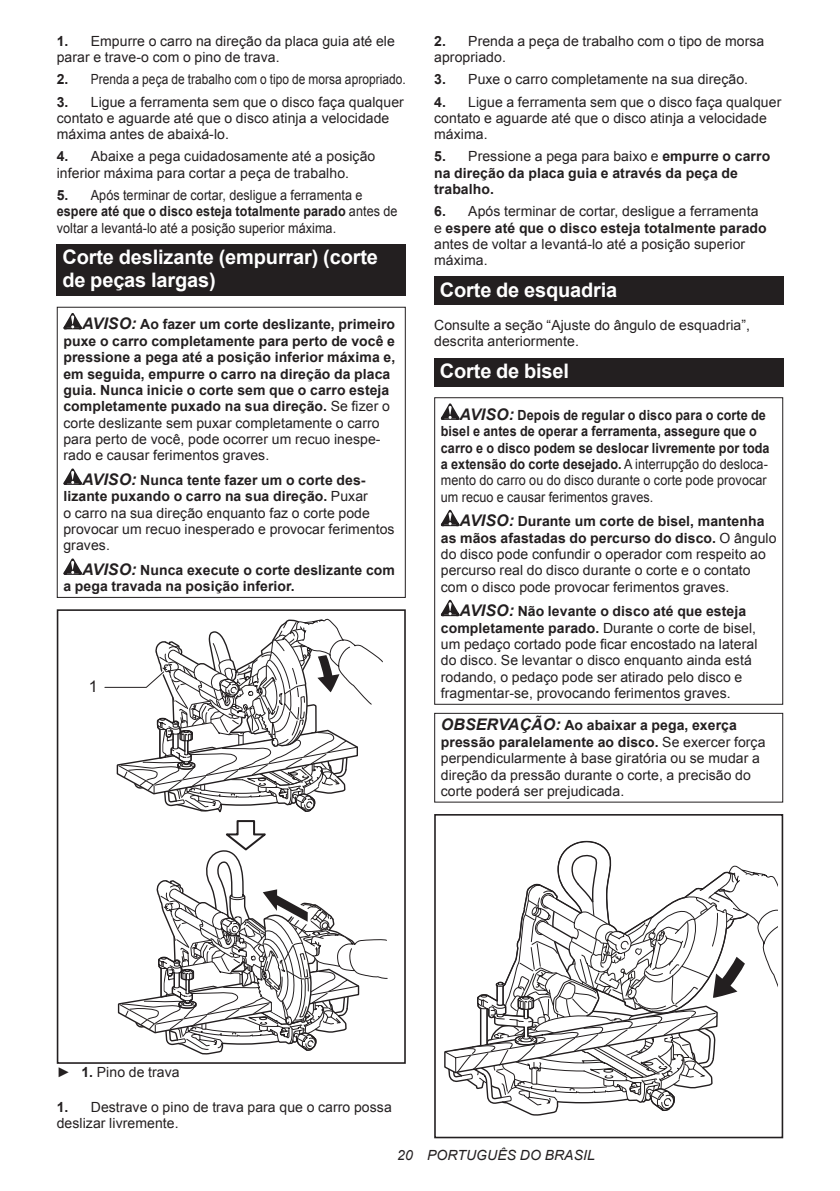
<style>
.page{position:relative;width:840px;height:1191px;background:#fff}
.page>*{position:absolute;margin:0;border:0;box-sizing:border-box;transform-origin:0 0}
.t1{font:700 20px/23.4px "Arial";letter-spacing:-.01em;color:#fff}
.t2{font:16px "Arial";color:#231f20}
.t3{font:14px/16.4px "Arial";letter-spacing:.005em;color:#231f20}
.t4{font:700 14px/16.4px "Arial";letter-spacing:.005em;color:#231f20}
.t5{font:700 14px/16.4px "Arial";letter-spacing:.005em;color:#231f20;scale:.9 1}
.t6{font:14px/16.4px "Arial";letter-spacing:.005em;color:#231f20;scale:.9 1}
.t7{font:14px "Arial";letter-spacing:.005em;color:#231f20;scale:.85 1}
.t8{font:italic 14px "Arial";letter-spacing:.005em;color:#231f20}
.s1{font-weight:700}
.s2{font-style:italic;font-size:16px}
.s3{font-weight:400}
.s4{font-weight:700;font-style:italic;font-size:16px}
</style>
<div class="page">
<div style="left:57px;top:244px;width:348px;height:52px;background:#231f20"></div>
<svg style="left:63px;top:313px;width:19px;height:16px"></svg>
<svg style="left:63px;top:468px;width:19px;height:17px"></svg>
<svg style="left:63px;top:558px;width:19px;height:17px"></svg>
<div style="left:57px;top:307px;width:348px;height:291px;border:1px solid #231f20"></div>
<div style="left:57px;top:609px;width:348px;height:454px;border:2px solid #231f20"></div>
<svg style="left:102px;top:618px;width:285px;height:445px"></svg>
<div style="left:434px;top:277px;width:348px;height:28px;background:#231f20"></div>
<div style="left:434px;top:358px;width:348px;height:28px;background:#231f20"></div>
<svg style="left:440px;top:403px;width:19px;height:17px"></svg>
<svg style="left:440px;top:510px;width:19px;height:16px"></svg>
<svg style="left:440px;top:600px;width:19px;height:16px"></svg>
<div style="left:434px;top:397px;width:348px;height:308px;border:1px solid #231f20"></div>
<div style="left:434px;top:713px;width:348px;height:89px;border:1px solid #231f20"></div>
<svg style="left:444px;top:840px;width:333px;height:276px"></svg>
<div style="left:434px;top:1110px;width:73px;height:28px;background:#fff"></div>
<div style="left:434px;top:814px;width:348px;height:324px;border:2px solid #231f20"></div>
<p class="t3" style="left:57px;top:33px;width:339px"><span class="s1">1.</span> Empurre o carro na direção da placa guia até ele parar e trave-o com o pino de trava.</p>
<p class="t7" style="left:57px;top:70px;width:412px"><span class="s1">2.</span> Prenda a peça de trabalho com o tipo de morsa apropriado.</p>
<p class="t3" style="left:57px;top:94px;width:348px"><span class="s1">3.</span> Ligue a ferramenta sem que o disco faça qualquer contato e aguarde até que o disco atinja a velocidade máxima antes de abaixá-lo.</p>
<p class="t3" style="left:57px;top:148px;width:320px"><span class="s1">4.</span> Abaixe a pega cuidadosamente até a posição inferior máxima para cortar a peça de trabalho.</p>
<p class="t6" style="left:57px;top:187px;width:380px"><span class="s1">5.</span> Após terminar de cortar, desligue a ferramenta e <span class="s1">espere até que o disco esteja totalmente parado</span> antes de voltar a levantá-lo até a posição superior máxima.</p>
<h1 class="t1" style="left:62px;top:246px;width:317px">Corte deslizante (empurrar) (corte de peças largas)</h1>
<p class="t4" style="left:63px;top:317px;width:333px;text-indent:19px"><span class="s2">AVISO:</span> Ao fazer um corte deslizante, primeiro puxe o carro completamente para perto de você e pressione a pega até a posição inferior máxima e, em seguida, empurre o carro na direção da placa guia. Nunca inicie o corte sem que o carro esteja completamente puxado na sua direção. <span class="s3">Se fizer o corte deslizante sem puxar completamente o carro para perto de você, pode ocorrer um recuo inespe&shy;rado e causar ferimentos graves.</span></p>
<p class="t3" style="left:63px;top:472px;width:332px;text-indent:19px"><span class="s4">AVISO:</span> <span class="s1">Nunca tente fazer um o corte des&shy;lizante puxando o carro na sua direção.</span> Puxar<br>o carro na sua direção enquanto faz o corte pode provocar um recuo inesperado e provocar ferimentos graves.</p>
<p class="t4" style="left:63px;top:562px;width:333px;text-indent:19px"><span class="s2">AVISO:</span> Nunca execute o corte deslizante com a pega travada na posição inferior.</p>
<p class="t2" style="left:89px;top:675px;width:10px">1</p>
<p class="t3" style="left:434px;top:33px;width:331px"><span class="s1">2.</span> Prenda a peça de trabalho com o tipo de morsa apropriado.</p>
<p class="t3" style="left:434px;top:71px;width:315px"><span class="s1">3.</span> Puxe o carro completamente na sua direção.</p>
<p class="t3" style="left:434px;top:94px;width:348px"><span class="s1">4.</span> Ligue a ferramenta sem que o disco faça qualquer contato e aguarde até que o disco atinja a velocidade máxima.</p>
<p class="t4" style="left:434px;top:149px;width:337px">5. <span class="s3">Pressione a pega para baixo e</span> empurre o carro na direção da placa guia e através da peça de trabalho.</p>
<p class="t3" style="left:434px;top:203px;width:334px"><span class="s1">6.</span> Após terminar de cortar, desligue a ferramenta e <span class="s1">espere até que o disco esteja totalmente parado </span>antes de voltar a levantá-lo até a posição superior máxima.</p>
<h1 class="t1" style="left:439px;top:278px;width:179px">Corte de esquadria</h1>
<p class="t3" style="left:434px;top:317px;width:317px">Consulte a seção “Ajuste do ângulo de esquadria”, descrita anteriormente.</p>
<h1 class="t1" style="left:439px;top:360px;width:131px">Corte de bisel</h1>
<p class="t5" style="left:440px;top:407px;width:366px;text-indent:19px"><span class="s2">AVISO:</span> Depois de regular o disco para o corte de bisel e antes de operar a ferramenta, assegure que o carro e o disco podem se deslocar livremente por toda a extensão do corte desejado. <span class="s3">A interrupção do desloca&shy;mento do carro ou do disco durante o corte pode provocar um recuo e causar ferimentos graves.</span></p>
<p class="t3" style="left:440px;top:513px;width:337px;text-indent:19px"><span class="s4">AVISO:</span> <span class="s1">Durante um corte de bisel, mantenha as mãos afastadas do percurso do disco.</span> O ângulo do disco pode confundir o operador com respeito ao percurso real do disco durante o corte e o contato com o disco pode provocar ferimentos graves.</p>
<p class="t3" style="left:440px;top:603px;width:318px;text-indent:19px"><span class="s4">AVISO:</span> <span class="s1">Não levante o disco até que esteja completamente parado.</span> Durante o corte de bisel, um pedaço cortado pode ficar encostado na lateral do disco. Se levantar o disco enquanto ainda está rodando, o pedaço pode ser atirado pelo disco e fragmentar-se, provocando ferimentos graves.</p>
<p class="t3" style="left:440px;top:717px;width:326px"><span class="s4">OBSERVAÇÃO:</span> <span class="s1">Ao abaixar a pega, exerça pressão paralelamente ao disco.</span> Se exercer força perpendicularmente à base giratória ou se mudar a direção da pressão durante o corte, a precisão do corte poderá ser prejudicada.</p>
<p class="t3" style="left:57px;top:1064px;width:124px">► <span class="s1">1.</span> Pino de trava</p>
<p class="t3" style="left:57px;top:1099px;width:336px"><span class="s1">1.</span> Destrave o pino de trava para que o carro possa deslizar livremente.</p>
<p class="t8" style="left:397px;top:1146px;width:199px">20 PORTUGUÊS DO BRASIL</p>
</div>
